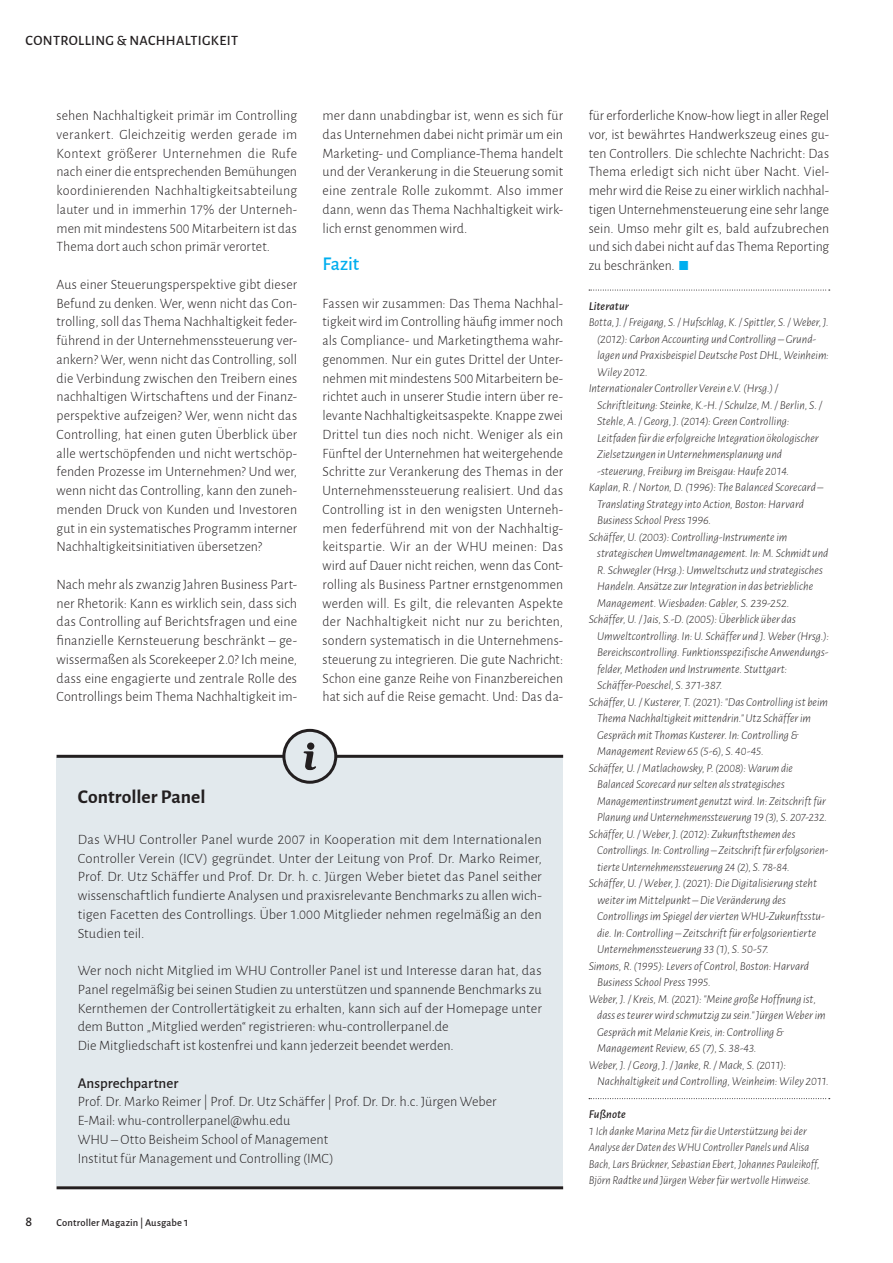
<style>
.page{position:relative;width:893px;height:1263px;background:#fff}
.page>*{position:absolute;margin:0;border:0;box-sizing:border-box;transform-origin:0 0}
._04_Summary_Head{font:700 19.5px "Alegreya Sans";color:#231f20}
._01_Zwischenheadline{font:500 19.5px "Alegreya Sans";letter-spacing:-.01em;color:#00aeef}
._01_Fließtext{font:500 15px "Alegreya Sans";color:#231f20}
._01_Fließtext-2{font:300 14.25px/18.8px "Alegreya Sans";color:#231f20;text-align:justify}
.t1{font:500 14.25px "Alegreya Sans";letter-spacing:.025em;color:#231f20}
._03_Literatur_für_Pf{font:italic 300 12px/16.5px "Alegreya Sans";color:#231f20}
._03_Fußnote_Text{font:italic 300 12px/16.5px "Alegreya Sans";letter-spacing:.005em;color:#231f20;scale:.95 1}
._03_Fußnote_Headline{font:italic 500 12px "Alegreya Sans";letter-spacing:.005em;color:#231f20}
.t2{font:500 10.5px "Alegreya Sans";letter-spacing:.015em;color:#231f20}
.s1{color:#00aeef}
</style>
<div class="page">
<svg style="left:589px;top:290px;width:241px;height:1px"></svg>
<svg style="left:589px;top:1098px;width:241px;height:1px"></svg>
<div style="left:57px;top:758px;width:506px;height:428px;background:#e2e9ed"></div>
<hr style="left:57px;top:1186px;width:506px;height:3px;background:#231f20">
<hr style="left:57px;top:755px;width:506px;height:3px;background:#231f20">
<div style="left:284px;top:730px;width:52px;height:52px;background:#e2e9ed;border-radius:50%"></div>
<div style="left:282px;top:729px;width:55px;height:55px;border:3px solid #231f20;border-radius:50%"></div>
<div style="left:307px;top:742px;width:7px;height:8px;background:#231f20;border-radius:50%"></div>
<svg style="left:304px;top:751px;width:12px;height:19px"></svg>
<p class="t1" style="left:26px;top:31px;width:214px">CONTROLLING &amp; NACHHALTIGKEIT</p>
<p class="_01_Fließtext-2" style="left:57px;top:106px;width:242px">sehen Nachhaltigkeit primär im Controlling verankert. Gleichzeitig werden gerade im Kontext größerer Unternehmen die Rufe nach einer die entsprechenden Bemühungen koordinierenden Nachhaltigkeitsabteilung lauter und in immerhin 17% der Unterneh&shy;men mit mindestens 500 Mitarbeitern ist das Thema dort auch schon primär verortet.</p>
<p class="_01_Fließtext-2" style="left:57px;top:274px;width:242px">Aus einer Steuerungsperspektive gibt dieser Befund zu denken. Wer, wenn nicht das Con&shy;trolling, soll das Thema Nachhaltigkeit feder&shy;führend in der Unternehmenssteuerung ver&shy;ankern? Wer, wenn nicht das Controlling, soll die Verbindung zwischen den Treibern eines nachhaltigen Wirtschaftens und der Finanz&shy;perspektive aufzeigen? Wer, wenn nicht das Controlling, hat einen guten Überblick über alle wertschöpfenden und nicht wertschöp&shy;fenden Prozesse im Unternehmen? Und wer, wenn nicht das Controlling, kann den zuneh&shy;menden Druck von Kunden und Investoren gut in ein systematisches Programm interner Nachhaltigkeitsinitiativen übersetzen?</p>
<p class="_01_Fließtext-2" style="left:57px;top:574px;width:242px">Nach mehr als zwanzig Jahren Business Part&shy;ner Rhetorik: Kann es wirklich sein, dass sich das Controlling auf Berichtsfragen und eine finanzielle Kernsteuerung beschränkt – ge&shy;wissermaßen als Scorekeeper 2.0? Ich meine, dass eine engagierte und zentrale Rolle des Controllings beim Thema Nachhaltigkeit im-</p>
<p class="_01_Fließtext-2" style="left:323px;top:106px;width:242px">mer dann unabdingbar ist, wenn es sich für das Unternehmen dabei nicht primär um ein Marketing- und Compliance-Thema handelt und der Verankerung in die Steuerung somit eine zentrale Rolle zukommt. Also immer dann, wenn das Thema Nachhaltigkeit wirk&shy;lich ernst genommen wird.</p>
<p class="_01_Zwischenheadline" style="left:323px;top:250px;width:38px">Fazit</p>
<p class="_01_Fließtext-2" style="left:323px;top:293px;width:242px">Fassen wir zusammen: Das Thema Nachhal&shy;tigkeit wird im Controlling häufig immer noch als Compliance- und Marketingthema wahr&shy;genommen. Nur ein gutes Drittel der Unter&shy;nehmen mit mindestens 500 Mitarbeitern be&shy;richtet auch in unserer Studie intern über re&shy;levante Nachhaltigkeitsaspekte. Knappe zwei Drittel tun dies noch nicht. Weniger als ein Fünftel der Unternehmen hat weitergehende Schritte zur Verankerung des Themas in der Unternehmenssteuerung realisiert. Und das Controlling ist in den wenigsten Unterneh&shy;men federführend mit von der Nachhaltig&shy;keitspartie. Wir an der WHU meinen: Das wird auf Dauer nicht reichen, wenn das Cont&shy;rolling als Business Partner ernstgenommen werden will. Es gilt, die relevanten Aspekte der Nachhaltigkeit nicht nur zu berichten, sondern systematisch in die Unternehmens&shy;steuerung zu integrieren. Die gute Nachricht:<br>Schon eine ganze Reihe von Finanzbereichen hat sich auf die Reise gemacht. Und: Das da-</p>
<p class="_04_Summary_Head" style="left:78px;top:782px;width:129px">Controller Panel</p>
<p class="_01_Fließtext-2" style="left:78px;top:829px;width:466px">Das WHU Controller Panel wurde 2007 in Kooperation mit dem Internationalen Controller Verein (ICV) gegründet. Unter der Leitung von Prof. Dr. Marko Reimer, Prof. Dr. Utz Schäffer und Prof. Dr. Dr. h. c. Jürgen Weber bietet das Panel seither wissenschaftlich fundierte Analysen und praxisrelevante Benchmarks zu allen wich&shy;tigen Facetten des Controllings. Über 1.000 Mitglieder nehmen regelmäßig an den Studien teil.</p>
<p class="_01_Fließtext-2" style="left:78px;top:961px;width:466px">Wer noch nicht Mitglied im WHU Controller Panel ist und Interesse daran hat, das Panel regelmäßig bei seinen Studien zu unterstützen und spannende Benchmarks zu Kernthemen der Controllertätigkeit zu erhalten, kann sich auf der Homepage unter dem Button „Mitglied werden“ registrieren: whu-controllerpanel.de</p>
<p class="_01_Fließtext-2" style="left:78px;top:1036px;width:378px">Die Mitgliedschaft ist kostenfrei und kann jederzeit beendet werden.</p>
<p class="_01_Fließtext" style="left:78px;top:1072px;width:102px">Ansprechpartner</p>
<p class="_01_Fließtext-2" style="left:78px;top:1092px;width:420px">Prof. Dr. Marko Reimer | Prof. Dr. Utz Schäffer | Prof. Dr. Dr. h.c. Jürgen Weber</p>
<p class="_01_Fließtext-2" style="left:78px;top:1111px;width:214px">E-Mail: whu-controllerpanel@whu.edu</p>
<p class="_01_Fließtext-2" style="left:78px;top:1129px;width:252px">WHU – Otto Beisheim School of Management</p>
<p class="_01_Fließtext-2" style="left:78px;top:1148px;width:257px">Institut für Management und Controlling (IMC)</p>
<p class="t1" style="left:26px;top:1212px;width:8px">8</p>
<p class="t2" style="left:57px;top:1215px;width:134px">Controller Magazin | Ausgabe 1</p>
<p class="_01_Fließtext-2" style="left:589px;top:106px;width:242px">für erforderliche Know-how liegt in aller Regel vor, ist bewährtes Handwerkszeug eines gu&shy;ten Controllers. Die schlechte Nachricht: Das Thema erledigt sich nicht über Nacht. Viel&shy;mehr wird die Reise zu einer wirklich nachhal&shy;tigen Unternehmensteuerung eine sehr lange sein. Umso mehr gilt es, bald aufzubrechen und sich dabei nicht auf das Thema Reporting zu beschränken. <span class="s1">⬛</span></p>
<p class="_03_Fußnote_Headline" style="left:589px;top:297px;width:42px">Literatur</p>
<p class="_03_Literatur_für_Pf" style="left:597px;top:313px;width:233px;text-indent:-9px">Botta, J. / Freigang, S. / Hufschlag, K. / Spittler, S. / Weber, J. (2012): Carbon Accounting und Controlling – Grund&shy;lagen und Praxisbeispiel Deutsche Post DHL, Weinheim:<br>Wiley 2012.</p>
<p class="_03_Literatur_für_Pf" style="left:597px;top:379px;width:227px;text-indent:-9px">Internationaler Controller Verein e.V. (Hrsg.) / Schriftleitung: Steinke, K.-H. / Schulze, M. / Berlin, S. / Stehle, A. / Georg, J. (2014): Green Controlling:<br>Leitfaden für die erfolgreiche Integration ökologischer Zielsetzungen in Unternehmensplanung und -steuerung, Freiburg im Breisgau: Haufe 2014.</p>
<p class="_03_Literatur_für_Pf" style="left:597px;top:478px;width:228px;text-indent:-9px">Kaplan, R. / Norton, D. (1996): The Balanced Scorecard –<br>Translating Strategy into Action, Boston: Harvard<br>Business School Press 1996.</p>
<p class="_03_Literatur_für_Pf" style="left:597px;top:528px;width:233px;text-indent:-9px">Schäffer, U. (2003): Controlling-Instrumente im strategischen Umweltmanagement. In: M. Schmidt und R. Schwegler (Hrsg.): Umweltschutz und strategisches Handeln. Ansätze zur Integration in das betriebliche Management. Wiesbaden: Gabler, S. 239-252.</p>
<p class="_03_Literatur_für_Pf" style="left:597px;top:610px;width:234px;text-indent:-9px">Schäffer, U. / Jais, S.-D. (2005): Überblick über das Umweltcontrolling. In: U. Schäffer und J. Weber (Hrsg.):<br>Bereichscontrolling. Funktionsspezifische Anwendungs&shy;felder, Methoden und Instrumente. Stuttgart:<br>Schäffer-Poeschel, S. 371-387.</p>
<p class="_03_Literatur_für_Pf" style="left:597px;top:693px;width:232px;text-indent:-9px">Schäffer, U. / Kusterer, T. (2021): "Das Controlling ist beim Thema Nachhaltigkeit mittendrin." Utz Schäffer im Gespräch mit Thomas Kusterer. In: Controlling &amp; Management Review 65 (5-6), S. 40-45.</p>
<p class="_03_Literatur_für_Pf" style="left:597px;top:759px;width:232px;text-indent:-9px">Schäffer, U. / Matlachowsky, P. (2008): Warum die Balanced Scorecard nur selten als strategisches Managementinstrument genutzt wird. In: Zeitschrift für Planung und Unternehmenssteuerung 19 (3), S. 207-232.</p>
<p class="_03_Literatur_für_Pf" style="left:597px;top:825px;width:233px;text-indent:-9px">Schäffer, U. / Weber, J. (2012): Zukunftsthemen des<br>Controllings. In: Controlling – Zeitschrift für erfolgsorien&shy;tierte Unternehmenssteuerung 24 (2), S. 78-84.</p>
<p class="_03_Literatur_für_Pf" style="left:597px;top:874px;width:229px;text-indent:-9px">Schäffer, U. / Weber, J. (2021): Die Digitalisierung steht weiter im Mittelpunkt – Die Veränderung des Controllings im Spiegel der vierten WHU-Zukunftsstu&shy;die. In: Controlling – Zeitschrift für erfolgsorientierte Unternehmenssteuerung 33 (1), S. 50-57.</p>
<p class="_03_Literatur_für_Pf" style="left:597px;top:957px;width:213px;text-indent:-9px">Simons, R. (1995): Levers of Control, Boston: Harvard<br>Business School Press 1995.</p>
<p class="_03_Literatur_für_Pf" style="left:597px;top:990px;width:230px;text-indent:-9px">Weber, J. / Kreis, M. (2021): "Meine große Hoffnung ist, dass es teurer wird schmutzig zu sein." Jürgen Weber im Gespräch mit Melanie Kreis, in: Controlling &amp; Management Review, 65 (7), S. 38-43.</p>
<p class="_03_Literatur_für_Pf" style="left:597px;top:1056px;width:233px;text-indent:-9px">Weber, J. / Georg, J. / Janke, R. / Mack, S. (2011):<br>Nachhaltigkeit und Controlling, Weinheim: Wiley 2011.</p>
<p class="_03_Fußnote_Headline" style="left:589px;top:1106px;width:39px">Fußnote</p>
<p class="_03_Fußnote_Text" style="left:589px;top:1122px;width:245px">1 Ich danke Marina Metz für die Unterstützung bei der Analyse der Daten des WHU Controller Panels und Alisa Bach, Lars Brückner, Sebastian Ebert, Johannes Pauleikoff, Björn Radtke und Jürgen Weber für wertvolle Hinweise.</p>
</div>
